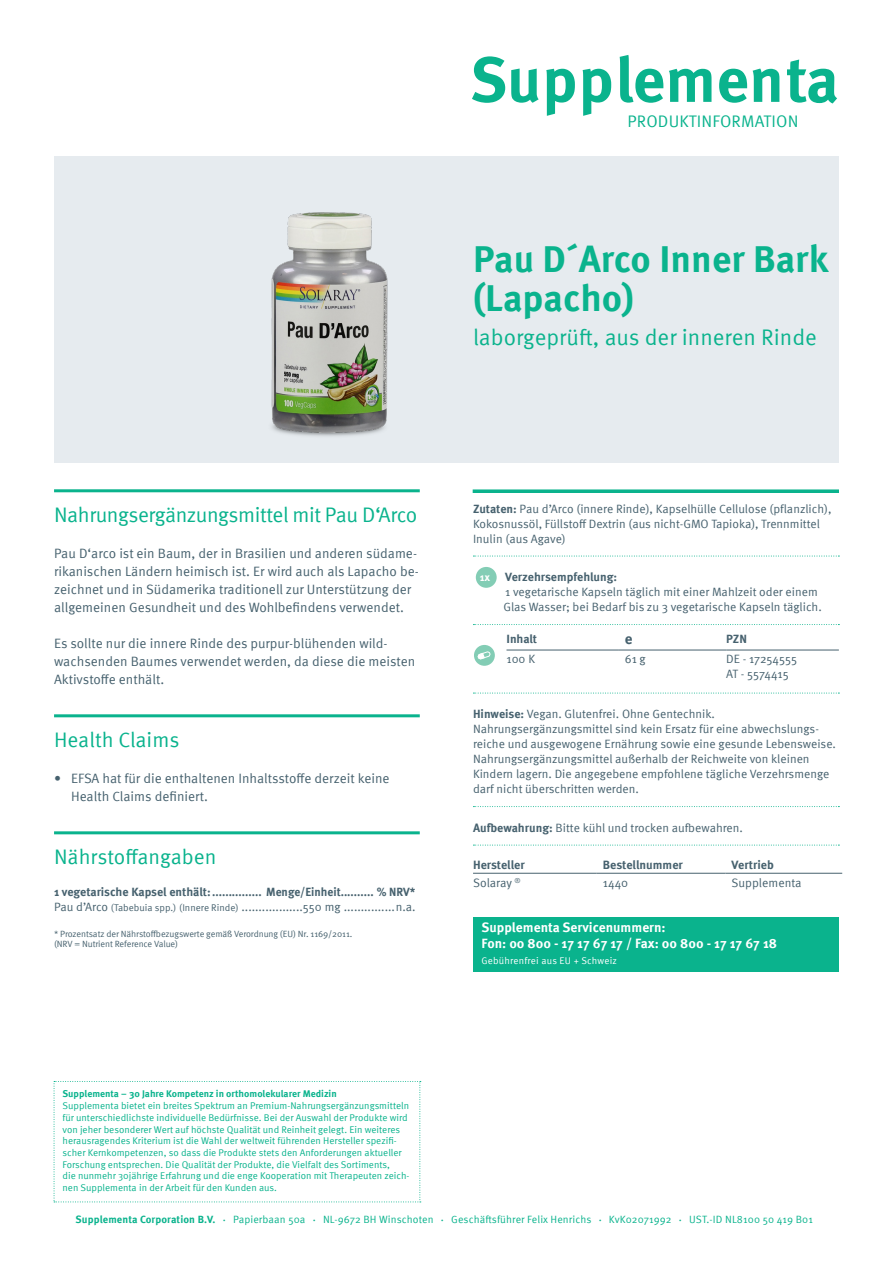
<style>
.page{position:relative;width:893px;height:1263px;background:#fff}
.page>*{position:absolute;margin:0;border:0;box-sizing:border-box;transform-origin:0 0}
.Produkt_Titel{font:700 63.45px "Meta Pro";color:#0ab38d}
.Produkt_Titel-2{font:700 37.5px/39px "Meta Pro";color:#0ab38d}
.Produkt_Subline{font:22.5px "Meta Pro";color:#0ab38d}
.Headline-Grün{font:21px "Meta Pro";letter-spacing:-.02em;color:#0ab38d}
.Headline-Grün-2{font:21px "Meta Pro";color:#0ab38d}
.t1{font:16.65px "Meta Pro";letter-spacing:.01em;color:#0ab38d}
.Nährstoffangaben{font:700 15px "Meta Pro";color:#46616e}
.Fließtext{font:13.5px/18px "Meta Pro";color:#46616e}
.Servicenummern{font:700 13.5px/16.2px "Meta Pro";color:#fff}
.Nährstoffangaben-2{font:700 12.15px "Meta Pro";color:#46616e}
.Nährstoffangaben-3{font:12.15px "Meta Pro";letter-spacing:-.005em;color:#46616e}
.Fließtext_klein{font:12.15px "Meta Pro";color:#46616e}
.Fließtext_klein_mit{font:12px/15px "Meta Pro";color:#46616e}
.Nährstoffangaben-4{font:12px/15px "Meta Pro";color:#46616e}
.Nährstoffangaben-5{font:700 12px "Meta Pro";color:#46616e}
.Fließtext-2{font:700 10.95px "Meta Pro";color:#fff}
.t2{font:10.5px "Meta Pro";letter-spacing:.01em;color:#0ab38d}
.t3{font:700 10.5px "Meta Pro";letter-spacing:.01em;color:#0ab38d}
.Supplementa_Text_Kle{font:9.75px/11.7px "Meta Pro";color:#0ab38d}
.Servicenummern-2{font:9.75px "Meta Pro";letter-spacing:.02em;color:#fff}
.Nährstoffangaben-6{font:9px/10.5px "Meta Pro";letter-spacing:-.01em;color:#46616e}
.s1{font-size:9.75px}
.s2{font-weight:700}
.s3{font-size:4.5px}
</style>
<div class="page">
<div style="left:54px;top:156px;width:785px;height:306px;background:#e6ebef"></div>
<hr style="left:54px;top:489px;width:366px;height:3px;background:#0ab38d">
<hr style="left:54px;top:714px;width:366px;height:3px;background:#0ab38d">
<hr style="left:54px;top:831px;width:366px;height:3px;background:#0ab38d">
<svg style="left:473px;top:556px;width:366px;height:1px"></svg>
<svg style="left:473px;top:624px;width:366px;height:1px"></svg>
<svg style="left:473px;top:693px;width:366px;height:1px"></svg>
<svg style="left:473px;top:806px;width:366px;height:1px"></svg>
<svg style="left:473px;top:845px;width:366px;height:1px"></svg>
<div style="left:473px;top:917px;width:366px;height:54px;background:#0ab38d"></div>
<div style="left:476px;top:567px;width:21px;height:21px;background:#83cdb5;border-radius:50%"></div>
<hr style="left:506px;top:650px;width:113px;height:1px;background:#46616e">
<hr style="left:619px;top:650px;width:107px;height:1px;background:#46616e">
<hr style="left:726px;top:650px;width:113px;height:1px;background:#46616e">
<div style="left:474px;top:645px;width:21px;height:21px;background:#83cdb5;border-radius:50%"></div>
<svg style="left:478px;top:651px;width:12px;height:8px"></svg>
<hr style="left:473px;top:873px;width:124px;height:1px;background:#46616e">
<hr style="left:597px;top:873px;width:129px;height:1px;background:#46616e">
<hr style="left:726px;top:873px;width:116px;height:1px;background:#46616e">
<svg style="left:54px;top:1081px;width:367px;height:121px"></svg>
<svg style="left:473px;top:489px;width:366px;height:4px"></svg>
<img style="left:271px;top:212px;width:117px;height:224px">
<p class="Produkt_Titel" style="left:470px;top:30px;width:371px">Supplementa</p>
<p class="t1" style="left:628px;top:109px;width:172px">PRODUKTINFORMATION</p>
<p class="Produkt_Titel-2" style="left:473px;top:237px;width:357px">Pau D´Arco Inner Bark (Lapacho)</p>
<p class="Produkt_Subline" style="left:473px;top:321px;width:345px">laborgeprüft, aus der inneren Rinde</p>
<p class="Headline-Grün" style="left:54px;top:499px;width:365px">Nahrungsergänzungsmittel mit Pau D‘Arco</p>
<p class="Fließtext" style="left:54px;top:543px;width:366px">Pau D‘arco ist ein Baum, der in Brasilien und anderen südame&shy;rikanischen Ländern heimisch ist. Er wird auch als Lapacho be&shy;zeichnet und in Südamerika traditionell zur Unterstützung der allgemeinen Gesundheit und des Wohlbefindens verwendet.</p>
<p class="Fließtext" style="left:54px;top:633px;width:363px">Es sollte nur die innere Rinde des purpur-blühenden wild&shy;wachsenden Baumes verwendet werden, da diese die meisten<br>Aktivstoffe enthält.</p>
<p class="Headline-Grün-2" style="left:54px;top:724px;width:127px">Health Claims</p>
<p class="Fließtext" style="left:71px;top:768px;width:320px;text-indent:-17px">• EFSA hat für die enthaltenen Inhaltsstoffe derzeit keine<br>Health Claims definiert.</p>
<p class="Headline-Grün-2" style="left:54px;top:841px;width:164px">Nährstoffangaben</p>
<p class="Nährstoffangaben-5" style="left:54px;top:883px;width:363px">1 vegetarische Kapsel enthält:............... Menge/Einheit.......... % NRV*</p>
<p class="Nährstoffangaben-4" style="left:54px;top:899px;width:363px">Pau d’Arco <span class="s1">(Tabebuia spp.) (Innere Rinde)</span> ..................550 mg ...............n.a.</p>
<p class="Nährstoffangaben-6" style="left:54px;top:928px;width:300px">* Prozentsatz der Nährstoffbezugswerte gemäß Verordnung (EU) Nr. 1169/2011. (NRV = Nutrient Reference Value)</p>
<p class="Supplementa_Text_Kle" style="left:63px;top:1087px;width:348px"><span class="s2">Supplementa – 30 Jahre Kompetenz in orthomolekularer Medizin<br></span>Supplementa bietet ein breites Spektrum an Premium-Nahrungsergänzungsmitteln für unterschiedlichste individuelle Bedürfnisse. Bei der Auswahl der Produkte wird von jeher besonderer Wert auf höchste Qualität und Reinheit gelegt. Ein weiteres herausragendes Kriterium ist die Wahl der weltweit führenden Hersteller spezifi&shy;scher Kernkompetenzen, so dass die Produkte stets den Anforderungen aktueller Forschung entsprechen. Die Qualität der Produkte, die Vielfalt des Sortiments,<br>die nunmehr 30jährige Erfahrung und die enge Kooperation mit Therapeuten zeich&shy;nen Supplementa in der Arbeit für den Kunden aus.</p>
<p class="Fließtext_klein_mit" style="left:473px;top:500px;width:360px"><span class="s2">Zutaten:</span> Pau d’Arco (innere Rinde), Kapselhülle Cellulose (pflanzlich),<br>Kokosnussöl, Füllstoff Dextrin (aus nicht-GMO Tapioka), Trennmittel<br>Inulin (aus Agave)</p>
<p class="Fließtext-2" style="left:480px;top:568px;width:12px">1x</p>
<p class="Fließtext_klein_mit" style="left:503px;top:569px;width:320px"><span class="s2">Verzehrsempfehlung:<br></span>1 vegetarische Kapseln täglich mit einer Mahlzeit oder einem<br>Glas Wasser; bei Bedarf bis zu 3 vegetarische Kapseln täglich.</p>
<p class="Nährstoffangaben-5" style="left:506px;top:630px;width:32px">Inhalt</p>
<p class="Nährstoffangaben" style="left:625px;top:627px;width:9px">e</p>
<p class="Nährstoffangaben-5" style="left:726px;top:630px;width:22px">PZN</p>
<p class="Nährstoffangaben-4" style="left:506px;top:651px;width:30px">100 K</p>
<p class="Nährstoffangaben-4" style="left:625px;top:651px;width:22px">61 g</p>
<p class="Nährstoffangaben-4" style="left:726px;top:651px;width:72px">DE - 17254555<br>AT - 5574415</p>
<p class="Fließtext_klein_mit" style="left:473px;top:706px;width:364px"><span class="s2">Hinweise:</span> Vegan. Glutenfrei. Ohne Gentechnik.<br>Nahrungsergänzungsmittel sind kein Ersatz für eine abwechslungs&shy;reiche und ausgewogene Ernährung sowie eine gesunde Lebensweise.<br>Nahrungsergänzungsmittel außerhalb der Reichweite von kleinen Kindern lagern. Die angegebene empfohlene tägliche Verzehrsmenge darf nicht überschritten werden.</p>
<p class="Fließtext_klein_mit" style="left:473px;top:819px;width:271px"><span class="s2">Aufbewahrung:</span> Bitte kühl und trocken aufbewahren.</p>
<p class="Nährstoffangaben-2" style="left:473px;top:855px;width:53px">Hersteller</p>
<p class="Nährstoffangaben-2" style="left:603px;top:855px;width:82px">Bestellnummer</p>
<p class="Nährstoffangaben-2" style="left:732px;top:855px;width:44px">Vertrieb</p>
<p class="Nährstoffangaben-3" style="left:473px;top:873px;width:49px">Solaray <sup>®</sup></p>
<p class="Fließtext_klein" style="left:603px;top:873px;width:27px">1440</p>
<p class="Nährstoffangaben-3" style="left:732px;top:873px;width:71px">Supplementa</p>
<p class="Servicenummern" style="left:482px;top:918px;width:297px">Supplementa Servicenummern:<br>Fon: 00 800 - 17 17 67 17 / Fax: 00 800 - 17 17 67 18</p>
<p class="Servicenummern-2" style="left:482px;top:953px;width:137px">Gebührenfrei aus EU + Schweiz</p>
<p class="t3" style="left:76px;top:1211px;width:141px">Supplementa Corporation B.V.</p>
<p class="t2" style="left:223px;top:1211px;width:84px"><span class="s3">•</span> Papierbaan 50a</p>
<p class="t2" style="left:313px;top:1211px;width:122px"><span class="s3">•</span> NL-9672 BH Winschoten</p>
<p class="t2" style="left:441px;top:1211px;width:152px"><span class="s3">•</span> Geschäftsführer Felix Henrichs</p>
<p class="t2" style="left:599px;top:1211px;width:74px"><span class="s3">•</span> KvK02071992</p>
<p class="t2" style="left:679px;top:1211px;width:135px"><span class="s3">•</span> UST.-ID NL8100 50 419 B01</p>
</div>
